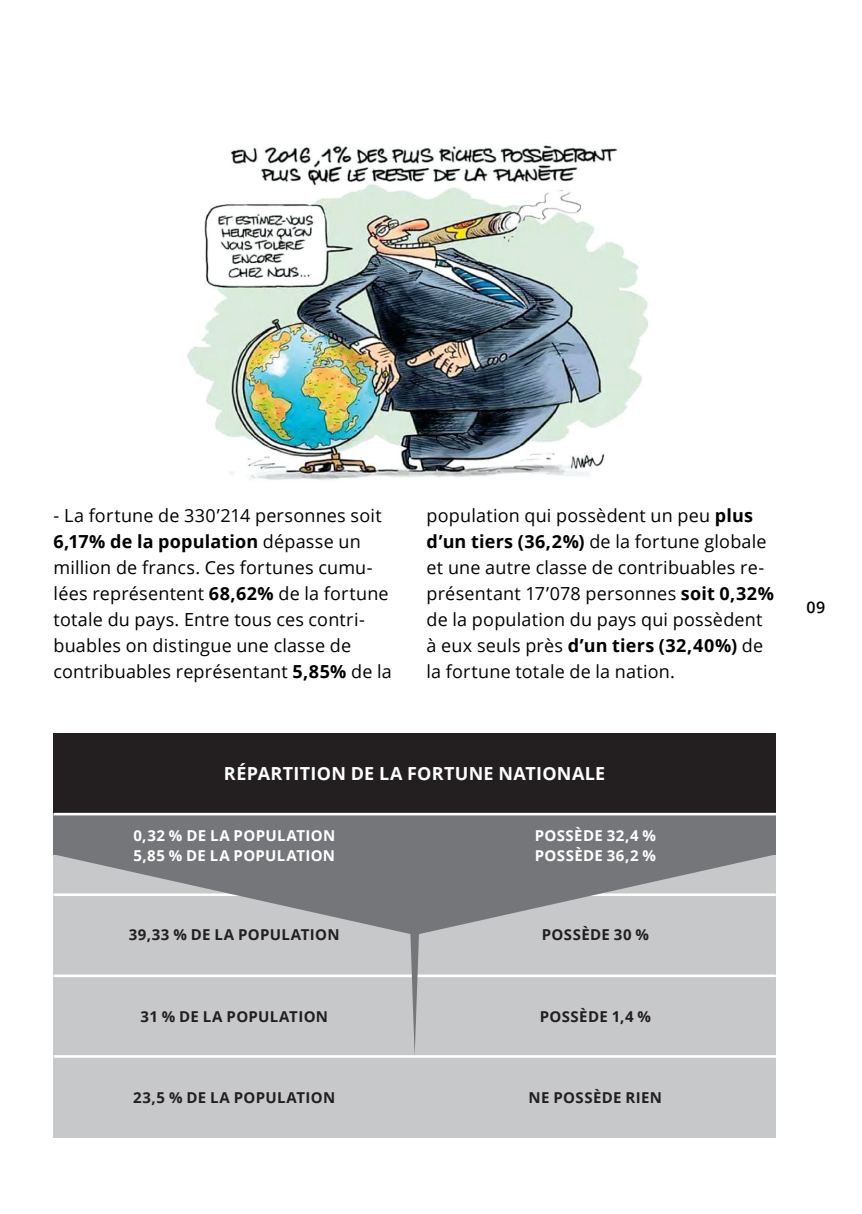
<style>
.page{position:relative;width:862px;height:1214px;background:#fff}
.page>*{position:absolute;margin:0;border:0;box-sizing:border-box;transform-origin:0 0}
.t1{font:18px/26px "Open Sans";letter-spacing:.01em;color:#000001}
.t2{font:700 18px "Open Sans";letter-spacing:.02em;color:#fff}
.t3{font:600 16px "Open Sans";color:#000001}
.t4{font:700 15px "Open Sans";letter-spacing:.025em;color:#231f20}
.t5{font:700 15px "Open Sans";letter-spacing:.025em;color:#fff}
.s1{font-weight:700}
</style>
<div class="page">
<div style="left:54px;top:733px;width:722px;height:404px;background:#c7c8ca"></div>
<hr style="left:54px;top:974px;width:722px;height:3px;background:#fff">
<hr style="left:54px;top:1054px;width:722px;height:3px;background:#fff">
<div style="left:54px;top:733px;width:722px;height:81px;background:#231f20"></div>
<svg style="left:409px;top:934px;width:11px;height:122px"></svg>
<svg style="left:54px;top:854px;width:722px;height:80px;fill:#757679"></svg>
<div style="left:54px;top:814px;width:722px;height:40px;background:#757679"></div>
<hr style="left:54px;top:812px;width:722px;height:3px;background:#fff">
<img style="left:187px;top:145px;width:461px;height:335px">
<p class="t1" style="left:54px;top:502px;width:340px">- La fortune de 330’214 personnes soit <span class="s1">6,17% de la population</span> dépasse un million de francs. Ces fortunes cumu&shy;lées représentent <span class="s1">68,62%</span> de la fortune totale du pays. Entre tous ces contri&shy;buables on distingue une classe de contribuables représentant <span class="s1">5,85%</span> de la</p>
<p class="t1" style="left:426px;top:502px;width:349px">population qui possèdent un peu <span class="s1">plus d’un tiers (36,2%)</span> de la fortune globale et une autre classe de contribuables re&shy;présentant 17’078 personnes <span class="s1">soit 0,32% </span>de la population du pays qui possèdent à eux seuls près <span class="s1">d’un tiers (32,40%)</span> de la fortune totale de la nation.</p>
<p class="t2" style="left:224px;top:761px;width:383px">RÉPARTITION DE LA FORTUNE NATIONALE</p>
<p class="t5" style="left:133px;top:825px;width:203px">0,32 % DE LA POPULATION</p>
<p class="t5" style="left:133px;top:844px;width:203px">5,85 % DE LA POPULATION</p>
<p class="t5" style="left:535px;top:825px;width:123px">POSSÈDE 32,4 %</p>
<p class="t5" style="left:535px;top:844px;width:123px">POSSÈDE 36,2 %</p>
<p class="t4" style="left:129px;top:923px;width:212px">39,33 % DE LA POPULATION</p>
<p class="t4" style="left:542px;top:923px;width:109px">POSSÈDE 30 %</p>
<p class="t4" style="left:140px;top:1005px;width:189px">31 % DE LA POPULATION</p>
<p class="t4" style="left:540px;top:1005px;width:113px">POSSÈDE 1,4 %</p>
<p class="t4" style="left:133px;top:1086px;width:204px">23,5 % DE LA POPULATION</p>
<p class="t4" style="left:528px;top:1086px;width:135px">NE POSSÈDE RIEN</p>
<p class="t3" style="left:806px;top:596px;width:20px">09</p>
</div>
